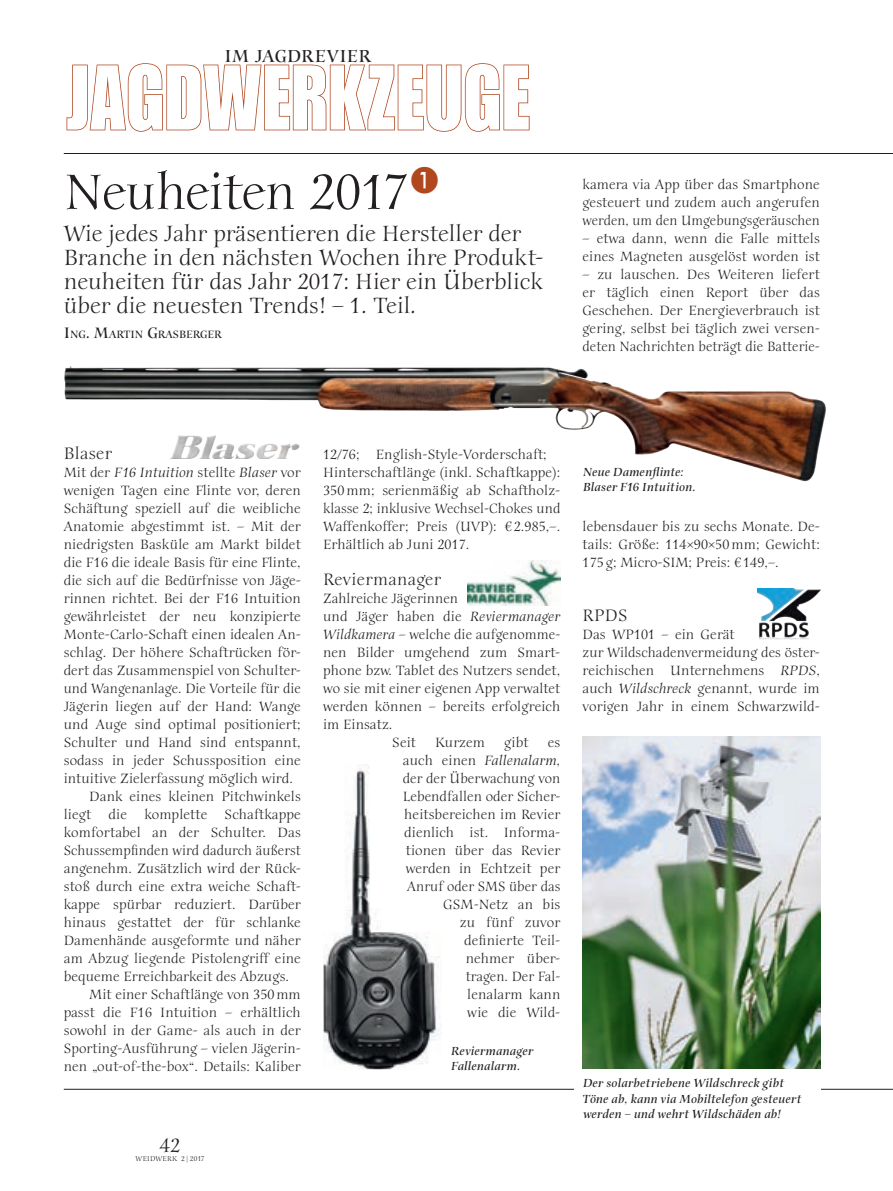
<style>
.page{position:relative;width:893px;height:1191px;background:#fff}
.page>*{position:absolute;margin:0;border:0;box-sizing:border-box;transform-origin:0 0}
.t1{font:90px "Impact LT Std";letter-spacing:.02em;color:#fff;scale:.85 1}
.t2{font:54px "Anima ITC Std";letter-spacing:-.015em;color:#231f20}
.t3{font:24px/24px "Anima ITC Std";color:#231f20}
.t4{font:21px "Anima ITC Std";color:#231f20}
.t5{font:700 18.9px "Anima ITC Std";letter-spacing:.025em;color:#231f20}
.t6{font:18px "Anima ITC Std";letter-spacing:.02em;color:#231f20}
.t7{font:14.7px/18px "Anima ITC Std";letter-spacing:.005em;color:#231f20}
.t8{font:italic 14.7px "Anima ITC Std";letter-spacing:.005em;color:#231f20}
.t9{font:italic 700 12.75px/15.8px "Anima ITC Std";letter-spacing:.01em;color:#231f20}
.t10{font:700 11.55px "Anima ITC Std";color:#231f20}
.t11{font:7.5px "Anima ITC Std";letter-spacing:.03em;color:#231f20}
.s1{font-size:16.5px}
.s2{font-style:normal}
.s3{font-style:italic}
</style>
<div class="page">
<svg style="left:66px;top:63px;width:464px;height:69px"></svg>
<hr style="left:64px;top:153px;width:829px;height:1px;background:#231f20">
<hr style="left:64px;top:1089px;width:829px;height:1px;background:#231f20">
<img style="left:468px;top:560px;width:92px;height:46px">
<img style="left:758px;top:588px;width:62px;height:52px">
<img style="left:323px;top:764px;width:118px;height:305px">
<img style="left:64px;top:366px;width:762px;height:116px">
<img style="left:583px;top:736px;width:238px;height:333px">
<div style="left:574px;top:1069px;width:247px;height:55px;background:#fff"></div>
<p class="t5" style="left:224px;top:46px;width:148px">IM JAGDREVIER</p>
<h1 class="t1" style="left:66px;top:45px;width:547px">JAGDWERKZEUGE</h1>
<h2 class="t2" style="left:64px;top:162px;width:346px">Neuheiten 2017</h2>
<h3 class="t3" style="left:64px;top:222px;width:480px">Wie jedes Jahr präsentieren die Hersteller der Branche in den nächsten Wochen ihre Produkt&shy;neuheiten für das Jahr 2017: Hier ein Überblick über die neuesten Trends! – 1. Teil.</h3>
<p class="t10" style="left:64px;top:328px;width:160px"><span class="s1">I</span>NG<span class="s1">. M</span>ARTIN <span class="s1">G</span>RASBERGER</p>
<p class="t7" style="left:583px;top:175px;width:239px;text-align:justify">kamera via App über das Smartphone gesteuert und zudem auch angerufen werden, um den Umgebungsgeräuschen</p>
<p class="t7" style="left:583px;top:229px;width:239px">– etwa dann, wenn die Falle mittels eines Magneten ausgelöst worden ist</p>
<p class="t7" style="left:583px;top:265px;width:239px;text-align:justify">– zu lauschen. Des Weiteren liefert er täglich einen Report über das Geschehen. Der Energieverbrauch ist gering, selbst bei täglich zwei versen&shy;deten Nachrichten beträgt die Batterie-</p>
<p class="t6" style="left:64px;top:443px;width:50px">Blaser</p>
<p class="t8" style="left:64px;top:464px;width:238px"><span class="s2">Mit der</span> F16 Intuition <span class="s2">stellte</span> Blaser <span class="s2">vor</span></p>
<p class="t7" style="left:64px;top:481px;width:239px">wenigen Tagen eine Flinte vor, deren</p>
<p class="t7" style="left:64px;top:499px;width:239px">Schäftung speziell auf die weibliche</p>
<p class="t7" style="left:64px;top:517px;width:239px">Anatomie abgestimmt ist. – Mit der</p>
<p class="t7" style="left:64px;top:535px;width:239px">niedrigsten Basküle am Markt bildet</p>
<p class="t7" style="left:64px;top:553px;width:238px">die F16 die ideale Basis für eine Flinte,</p>
<p class="t7" style="left:64px;top:571px;width:238px">die sich auf die Bedürfnisse von Jäge-</p>
<p class="t7" style="left:64px;top:589px;width:239px">rinnen richtet. Bei der F16 Intuition</p>
<p class="t7" style="left:64px;top:607px;width:239px">gewährleistet der neu konzipierte</p>
<p class="t7" style="left:64px;top:625px;width:239px">Monte-Carlo-Schaft einen idealen An-</p>
<p class="t7" style="left:64px;top:643px;width:238px">schlag. Der höhere Schaftrücken för-</p>
<p class="t7" style="left:64px;top:661px;width:239px">dert das Zusammenspiel von Schulter-</p>
<p class="t7" style="left:64px;top:679px;width:239px">und Wangenanlage. Die Vorteile für die</p>
<p class="t7" style="left:64px;top:697px;width:239px">Jägerin liegen auf der Hand: Wange</p>
<p class="t7" style="left:64px;top:715px;width:239px">und Auge sind optimal positioniert;</p>
<p class="t7" style="left:64px;top:733px;width:238px">Schulter und Hand sind entspannt,</p>
<p class="t7" style="left:64px;top:751px;width:238px">sodass in jeder Schussposition eine</p>
<p class="t7" style="left:64px;top:769px;width:231px">intuitive Zielerfassung möglich wird.</p>
<p class="t7" style="left:89px;top:787px;width:213px">Dank eines kleinen Pitchwinkels</p>
<p class="t7" style="left:64px;top:805px;width:239px">liegt die komplette Schaftkappe</p>
<p class="t7" style="left:64px;top:823px;width:239px">komfortabel an der Schulter. Das</p>
<p class="t7" style="left:64px;top:841px;width:239px">Schussempfinden wird dadurch äußerst</p>
<p class="t7" style="left:64px;top:859px;width:238px">angenehm. Zusätzlich wird der Rück-</p>
<p class="t7" style="left:64px;top:877px;width:238px">stoß durch eine extra weiche Schaft-</p>
<p class="t7" style="left:64px;top:895px;width:239px">kappe spürbar reduziert. Darüber</p>
<p class="t7" style="left:64px;top:913px;width:239px">hinaus gestattet der für schlanke</p>
<p class="t7" style="left:64px;top:931px;width:239px">Damenhände ausgeformte und näher</p>
<p class="t7" style="left:64px;top:949px;width:239px">am Abzug liegende Pistolengriff eine</p>
<p class="t7" style="left:64px;top:967px;width:227px">bequeme Erreichbarkeit des Abzugs.</p>
<p class="t7" style="left:89px;top:985px;width:213px">Mit einer Schaftlänge von 350mm</p>
<p class="t7" style="left:64px;top:1003px;width:239px">passt die F16 Intuition – erhältlich</p>
<p class="t7" style="left:64px;top:1021px;width:239px">sowohl in der Game- als auch in der</p>
<p class="t7" style="left:64px;top:1039px;width:239px">Sporting-Ausführung – vielen Jägerin-</p>
<p class="t7" style="left:64px;top:1057px;width:238px">nen „out-of-the-box“. Details: Kaliber</p>
<h3 class="t4" style="left:160px;top:1134px;width:22px">42</h3>
<p class="t11" style="left:136px;top:1154px;width:70px">WEIDWERK 2 | 2017</p>
<p class="t7" style="left:323px;top:445px;width:239px">12/76; English-Style-Vorderschaft; Hinterschaftlänge (inkl. Schaftkappe):<br>350 mm; serienmäßig ab Schaftholz&shy;klasse 2; inklusive Wechsel-Chokes und Waffenkoffer; Preis (UVP): € 2.985,–.<br>Erhältlich ab Juni 2017.</p>
<p class="t6" style="left:323px;top:569px;width:119px">Reviermanager</p>
<p class="t7" style="left:323px;top:589px;width:136px">Zahlreiche Jägerinnen</p>
<p class="t7" style="left:323px;top:607px;width:239px">und Jäger haben die <span class="s3">Reviermanager</span></p>
<p class="t7" style="left:323px;top:625px;width:239px"><span class="s3">Wildkamera</span> – welche die aufgenomme-</p>
<p class="t7" style="left:323px;top:643px;width:239px">nen Bilder umgehend zum Smart-</p>
<p class="t7" style="left:323px;top:661px;width:239px">phone bzw. Tablet des Nutzers sendet,</p>
<p class="t7" style="left:323px;top:679px;width:239px">wo sie mit einer eigenen App verwaltet</p>
<p class="t7" style="left:323px;top:697px;width:239px">werden können – bereits erfolgreich</p>
<p class="t7" style="left:323px;top:715px;width:71px">im Einsatz.</p>
<p class="t7" style="left:392px;top:733px;width:25px">Seit</p>
<p class="t7" style="left:435px;top:733px;width:51px">Kurzem</p>
<p class="t7" style="left:504px;top:733px;width:26px">gibt</p>
<p class="t7" style="left:403px;top:733px;width:159px;text-align:right">es<br>auch einen <span class="s3">Fallenalarm, </span>der der Überwachung von<br>Lebendfallen oder Sicher&shy;heitsbereichen im Revier dienlich ist. Informa&shy;tionen über das Revier werden in Echtzeit per<br>Anruf oder SMS über das<br>GSM-Netz an bis<br>zu fünf zuvor definierte Teil-<br>nehmer über-<br>tragen. Der Fal-<br>lenalarm kann<br>wie die Wild-</p>
<p class="t9" style="left:451px;top:1043px;width:84px">Reviermanager<br>Fallenalarm.</p>
<p class="t9" style="left:583px;top:464px;width:114px">Neue Damenflinte:<br>Blaser F16 Intuition.</p>
<p class="t7" style="left:583px;top:517px;width:239px;text-align:justify">lebensdauer bis zu sechs Monate. De&shy;tails: Größe: 114×90×50 mm; Gewicht:<br>175 g; Micro-SIM; Preis: € 149,–.</p>
<p class="t6" style="left:583px;top:605px;width:46px">RPDS</p>
<p class="t7" style="left:583px;top:625px;width:239px">Das WP101 – ein Gerät<br>zur Wildschadenvermeidung des öster&shy;reichischen Unternehmens <span class="s3">RPDS</span>, auch <span class="s3">Wildschreck</span> genannt, wurde im vorigen Jahr in einem Schwarzwild-</p>
<p class="t9" style="left:582px;top:1075px;width:220px">Der solarbetriebene Wildschreck gibt<br>Töne ab, kann via Mobiltelefon gesteuert werden – und wehrt Wildschäden ab!</p>
</div>
